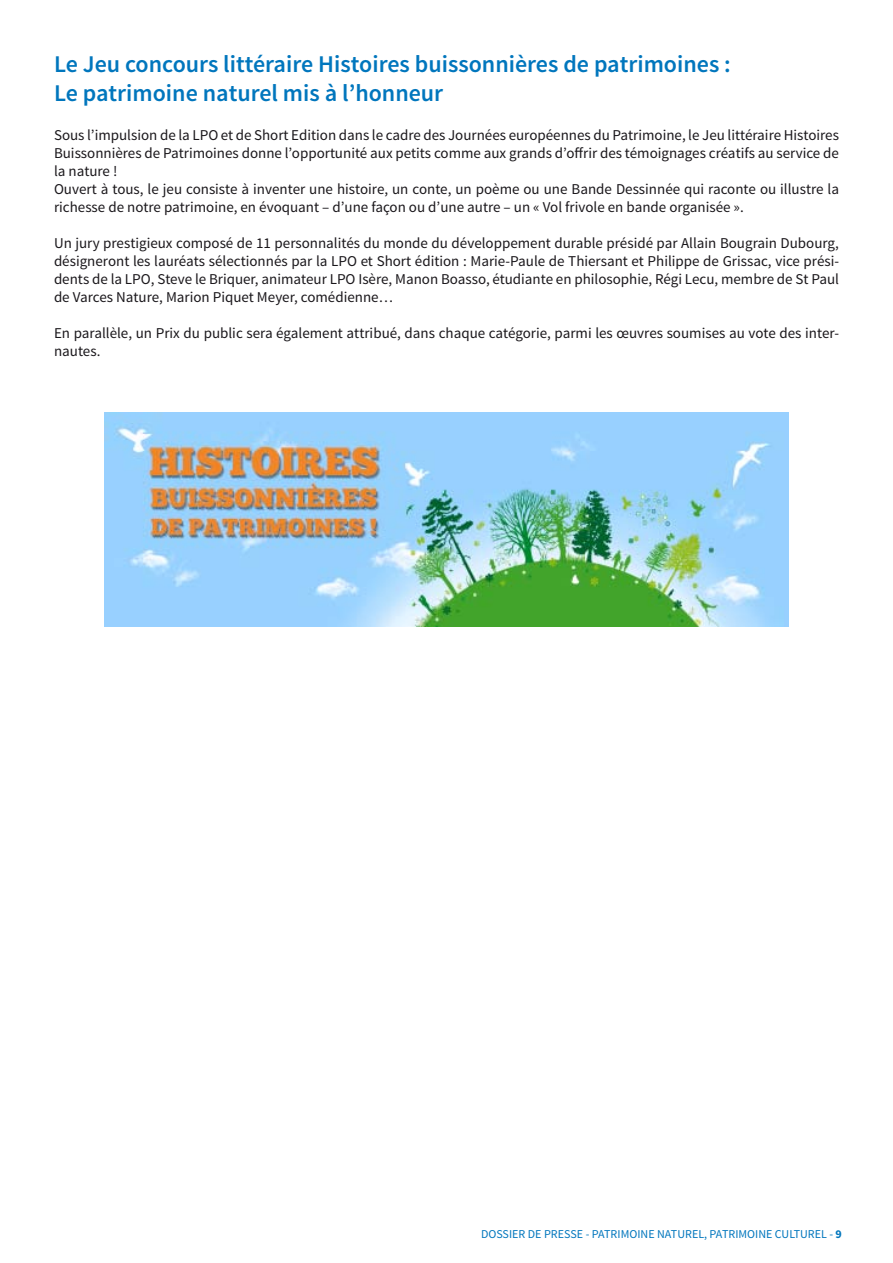
<style>
.page{position:relative;width:893px;height:1263px;background:#fff}
.page>*{position:absolute;margin:0;border:0;box-sizing:border-box;transform-origin:0 0}
.t1{font:600 24px/28.8px "Source Sans Pro";color:#0076bd}
.t2{font:15px/18px "Source Sans Pro";color:#1a171b}
.t3{font:12px "Source Sans Pro";color:#0076bd}
.s1{font-weight:700}
</style>
<div class="page">
<img style="left:105px;top:412px;width:683px;height:215px">
<h1 class="t1" style="left:54px;top:50px;width:678px">Le Jeu concours littéraire Histoires buissonnières de patrimoines :<br>Le patrimoine naturel mis à l’honneur</h1>
<p class="t2" style="left:54px;top:127px;width:787px">Sous l’impulsion de la LPO et de Short Edition dans le cadre des Journées européennes du Patrimoine, le Jeu littéraire Histoires Buissonnières de Patrimoines donne l’opportunité aux petits comme aux grands d’offrir des témoignages créatifs au service de la nature !<br>Ouvert à tous, le jeu consiste à inventer une histoire, un conte, un poème ou une Bande Dessinnée qui raconte ou illustre la richesse de notre patrimoine, en évoquant – d’une façon ou d’une autre – un « Vol frivole en bande organisée ».</p>
<p class="t2" style="left:54px;top:235px;width:787px;text-align:justify">Un jury prestigieux composé de 11 personnalités du monde du développement durable présidé par Allain Bougrain Dubourg, désigneront les lauréats sélectionnés par la LPO et Short édition : Marie-Paule de Thiersant et Philippe de Grissac, vice prési&shy;dents de la LPO, Steve le Briquer, animateur LPO Isère, Manon Boasso, étudiante en philosophie, Régi Lecu, membre de St Paul de Varces Nature, Marion Piquet Meyer, comédienne…</p>
<p class="t2" style="left:54px;top:325px;width:786px">En parallèle, un Prix du public sera également attribué, dans chaque catégorie, parmi les œuvres soumises au vote des inter&shy;nautes.</p>
<p class="t3" style="left:481px;top:1227px;width:362px">DOSSIER DE PRESSE - PATRIMOINE NATUREL, PATRIMOINE CULTUREL - <span class="s1">9</span></p>
</div>
